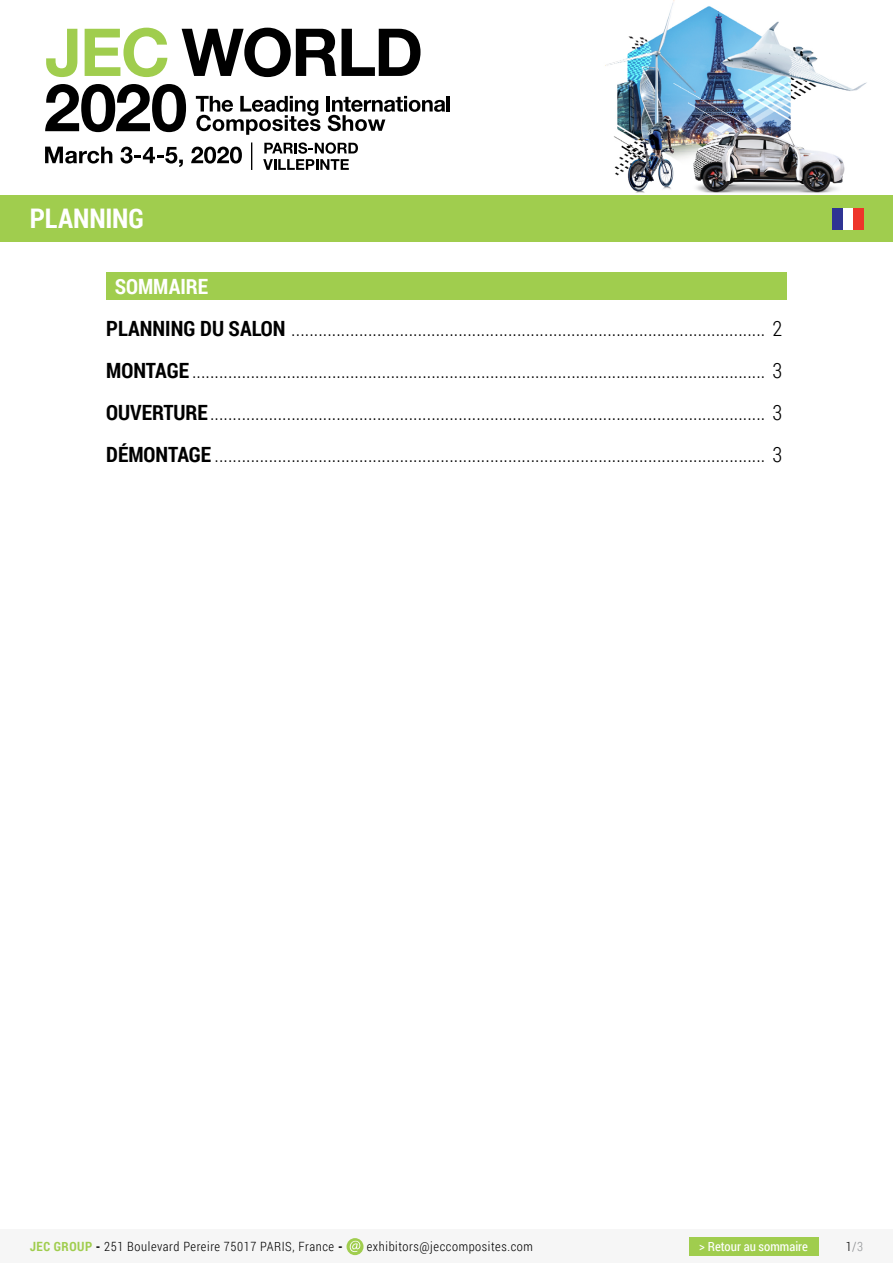
<style>
.page{position:relative;width:893px;height:1263px;background:#fff}
.page>*{position:absolute;margin:0;border:0;box-sizing:border-box;transform-origin:0 0}
.t1{font:700 27px "Roboto Condensed";letter-spacing:-.005em;color:#fff}
.t2{font:300 21px/41.8px "Roboto Condensed";color:#000}
.t3{font:300 12.75px "Roboto Condensed";letter-spacing:.045em;color:#000}
.t4{font:12.75px "Roboto Condensed";color:#fff}
.s1{font-weight:700;color:#fff}
.s2{font-weight:700}
.s3{font-weight:700;color:#a0cd4e}
.s4{color:#808285}
.s5{color:#939598}
</style>
<div class="page">
<hr style="left:326px;top:96px;width:4px;height:16px;background:#000">
<hr style="left:447px;top:96px;width:3px;height:16px;background:#000">
<svg style="left:196px;top:96px;width:124px;height:39px"></svg>
<svg style="left:328px;top:96px;width:117px;height:35px"></svg>
<svg style="left:46px;top:29px;width:31px;height:48px"></svg>
<svg style="left:85px;top:28px;width:82px;height:49px"></svg>
<svg style="left:182px;top:28px;width:154px;height:49px"></svg>
<svg style="left:342px;top:29px;width:78px;height:47px"></svg>
<svg style="left:45px;top:84px;width:141px;height:48px"></svg>
<svg style="left:45px;top:147px;width:67px;height:17px"></svg>
<svg style="left:121px;top:147px;width:62px;height:20px"></svg>
<svg style="left:191px;top:147px;width:51px;height:17px"></svg>
<svg style="left:263px;top:142px;width:95px;height:28px"></svg>
<svg style="left:251px;top:142px;width:1px;height:28px"></svg>
<img style="left:605px;top:0;width:262px;height:193px">
<div style="left:0;top:1229px;width:893px;height:34px;background:#f6f6f6"></div>
<svg style="left:346px;top:1238px;width:18px;height:17px"></svg>
<svg style="left:350px;top:1241px;width:10px;height:11px"></svg>
<div style="left:0;top:195px;width:893px;height:47px;background:#a0cd4e"></div>
<div style="left:689px;top:1238px;width:129px;height:18px;background:#a0cd4e"></div>
<div style="left:106px;top:272px;width:681px;height:28px;background:#a0cd4e"></div>
<div style="left:833px;top:208px;width:10px;height:21px;background:#2f3494"></div>
<div style="left:843px;top:208px;width:10px;height:21px;background:#fff"></div>
<div style="left:853px;top:208px;width:10px;height:21px;background:#ee352a"></div>
<p class="t1" style="left:30px;top:200px;width:116px">PLANNING</p>
<p class="t2" style="left:106px;top:265px;width:678px;text-indent:9px"><span class="s1">SOMMAIRE<br></span><span class="s2">PLANNING DU SALON</span> ......................................................................................................... 2<br><span class="s2">MONTAGE</span> ............................................................................................................................... 3<br><span class="s2">OUVERTURE</span>........................................................................................................................... 3<br><span class="s2">DÉMONTAGE</span> .......................................................................................................................... 3</p>
<p class="t3" style="left:30px;top:1238px;width:314px"><span class="s3">JEC GROUP</span> <span class="s2">-</span> 251 Boulevard Pereire 75017 PARIS, France <span class="s2">-</span></p>
<p class="t3" style="left:367px;top:1238px;width:168px">exhibitors@jeccomposites.com</p>
<p class="t4" style="left:699px;top:1238px;width:110px">&gt; Retour au sommaire</p>
<p class="t3" style="left:846px;top:1237px;width:19px">1<span class="s4">/</span><span class="s5">3</span></p>
</div>
